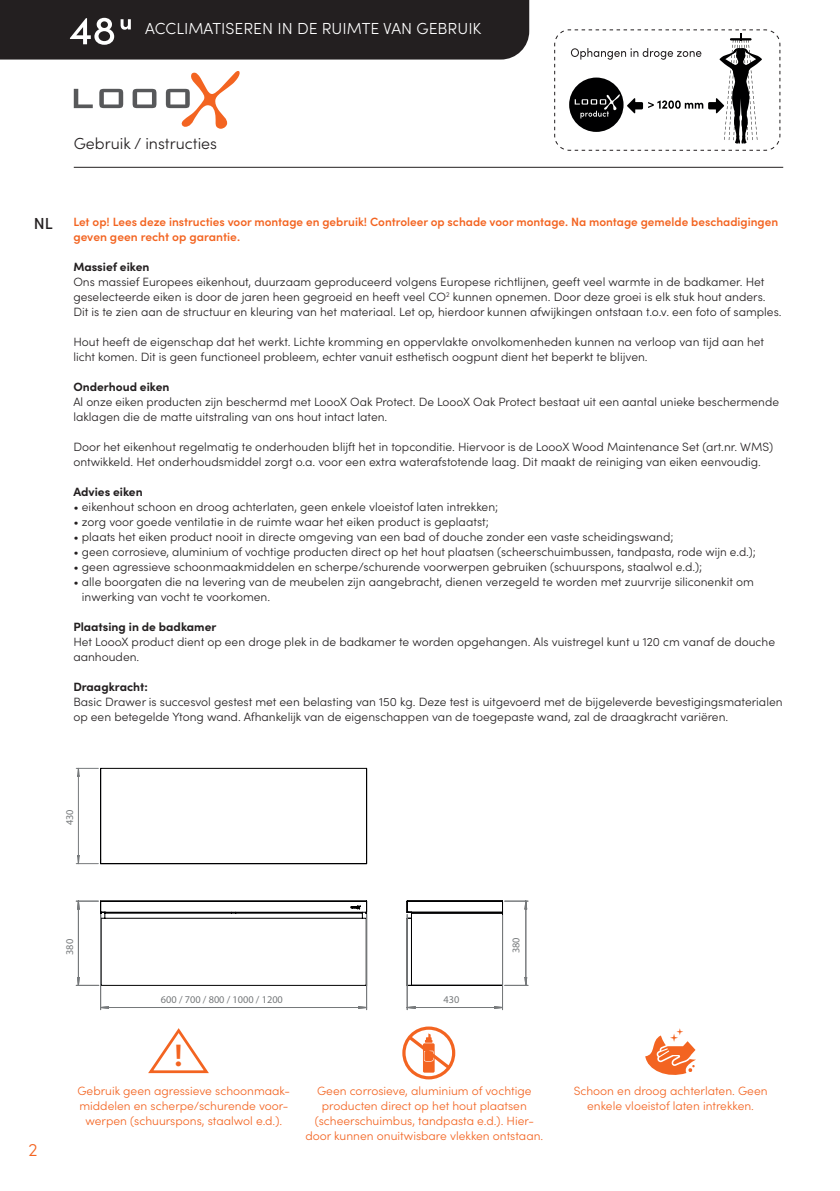
<style>
.page{position:relative;width:840px;height:1191px;background:#fff}
.page>*{position:absolute;margin:0;border:0;box-sizing:border-box;transform-origin:0 0}
.t1{font:700 31px "Sofia Pro";color:#f36421}
.t2{font:300 18px "Sofia Pro";color:#f36421}
.t3{font:300 16px "Sofia Pro";color:#fff}
.t4{font:300 16px "Sofia Pro";color:#231f20}
.t5{font:500 16px "Sofia Pro";color:#231f20}
.t6{font:300 12px/15px "Sofia Pro";color:#231f20}
.t7{font:300 12px/15px "Sofia Pro";color:#f36421;text-align:center}
.t8{font:600 12px/15px "Sofia Pro";color:#f36421}
.t9{font:700 12px "Sofia Pro";color:#231f20}
.t10{font:10.4px "Century Gothic";color:#76797b}
</style>
<div class="page">
<hr style="left:74px;top:167px;width:708px;height:1px;background:#231f20">
<svg style="left:148px;top:1028px;width:61px;height:46px"></svg>
<div style="left:402px;top:1026px;width:53px;height:53px;border:3px solid #f36421;border-radius:50%"></div>
<svg style="left:405px;top:1033px;width:49px;height:39px"></svg>
<svg style="left:645px;top:1028px;width:50px;height:47px"></svg>
<svg style="left:74px;top:89px;width:19px;height:19px"></svg>
<svg style="left:99px;top:89px;width:24px;height:19px"></svg>
<svg style="left:132px;top:89px;width:24px;height:19px"></svg>
<svg style="left:166px;top:71px;width:74px;height:58px"></svg>
<hr style="left:101px;top:768px;width:265px;height:1px;background:#000001">
<hr style="left:366px;top:768px;width:1px;height:95px;background:#000001">
<hr style="left:101px;top:863px;width:265px;height:1px;background:#000001">
<svg style="left:76px;top:768px;width:25px;height:96px"></svg>
<svg style="left:76px;top:900px;width:452px;height:110px"></svg>
<svg style="left:554px;top:29px;width:226px;height:122px"></svg>
<div style="left:0;top:0;width:529px;height:60px;background:#231f20"></div>
<p class="t3" style="left:145px;top:17px;width:337px">ACCLIMATISEREN IN DE RUIMTE VAN GEBRUIK</p>
<p class="t4" style="left:74px;top:132px;width:145px">Gebruik / instructies</p>
<p class="t5" style="left:34px;top:211px;width:20px">NL</p>
<p class="t8" style="left:73px;top:213px;width:706px">Let op! Lees deze instructies voor montage en gebruik! Controleer op schade voor montage. Na montage gemelde beschadigingen geven geen recht op garantie.</p>
<p class="t9" style="left:73px;top:257px;width:78px">Massief eiken</p>
<p class="t6" style="left:73px;top:273px;width:709px">Ons massief Europees eikenhout, duurzaam geproduceerd volgens Europese richtlijnen, geeft veel warmte in de badkamer. Het geselecteerde eiken is door de jaren heen gegroeid en heeft veel CO<sup>2</sup> kunnen opnemen. Door deze groei is elk stuk hout anders.<br>Dit is te zien aan de structuur en kleuring van het materiaal. Let op, hierdoor kunnen afwijkingen ontstaan t.o.v. een foto of samples.</p>
<p class="t6" style="left:73px;top:333px;width:692px">Hout heeft de eigenschap dat het werkt. Lichte kromming en oppervlakte onvolkomenheden kunnen na verloop van tijd aan het licht komen. Dit is geen functioneel probleem, echter vanuit esthetisch oogpunt dient het beperkt te blijven.</p>
<p class="t9" style="left:73px;top:377px;width:98px">Onderhoud eiken</p>
<p class="t6" style="left:73px;top:393px;width:706px">Al onze eiken producten zijn beschermd met LoooX Oak Protect. De LoooX Oak Protect bestaat uit een aantal unieke beschermende laklagen die de matte uitstraling van ons hout intact laten.</p>
<p class="t6" style="left:73px;top:438px;width:700px">Door het eikenhout regelmatig te onderhouden blijft het in topconditie. Hiervoor is de LoooX Wood Maintenance Set (art.nr. WMS) ontwikkeld. Het onderhoudsmiddel zorgt o.a. voor een extra waterafstotende laag. Dit maakt de reiniging van eiken eenvoudig.</p>
<p class="t9" style="left:73px;top:482px;width:71px">Advies eiken</p>
<p class="t6" style="left:73px;top:498px;width:426px">• eikenhout schoon en droog achterlaten, geen enkele vloeistof laten intrekken;</p>
<p class="t6" style="left:73px;top:513px;width:417px">• zorg voor goede ventilatie in de ruimte waar het eiken product is geplaatst;</p>
<p class="t6" style="left:73px;top:528px;width:601px">• plaats het eiken product nooit in directe omgeving van een bad of douche zonder een vaste scheidingswand;</p>
<p class="t6" style="left:73px;top:543px;width:683px">• geen corrosieve, aluminium of vochtige producten direct op het hout plaatsen (scheerschuimbussen, tandpasta, rode wijn e.d.);</p>
<p class="t6" style="left:73px;top:558px;width:630px">• geen agressieve schoonmaakmiddelen en scherpe/schurende voorwerpen gebruiken (schuurspons, staalwol e.d.);</p>
<p class="t6" style="left:82px;top:573px;width:673px;text-indent:-9px">• alle boorgaten die na levering van de meubelen zijn aangebracht, dienen verzegeld te worden met zuurvrije siliconenkit om inwerking van vocht te voorkomen.</p>
<p class="t9" style="left:73px;top:617px;width:144px">Plaatsing in de badkamer</p>
<p class="t6" style="left:73px;top:633px;width:703px">Het LoooX product dient op een droge plek in de badkamer te worden opgehangen. Als vuistregel kunt u 120 cm vanaf de douche aanhouden.</p>
<p class="t9" style="left:73px;top:677px;width:76px">Draagkracht:</p>
<p class="t6" style="left:73px;top:693px;width:710px">Basic Drawer is succesvol gestest met een belasting van 150 kg. Deze test is uitgevoerd met de bijgeleverde bevestigingsmaterialen op een betegelde Ytong wand. Afhankelijk van de eigenschappen van de toegepaste wand, zal de draagkracht variëren.</p>
<p class="t10" style="left:63px;top:825px;width:17px;rotate:-90deg">430</p>
<p class="t10" style="left:63px;top:954px;width:17px;rotate:-90deg">380</p>
<p class="t10" style="left:161px;top:993px;width:123px">600 / 700 / 800 / 1000 / 1200</p>
<p class="t1" style="left:174px;top:1030px;width:10px">!</p>
<p class="t10" style="left:443px;top:993px;width:17px">430</p>
<p class="t10" style="left:509px;top:953px;width:17px;rotate:-90deg">380</p>
<h2 class="t2" style="left:28px;top:1136px;width:11px">2</h2>
<p class="t7" style="left:77px;top:1082px;width:214px">Gebruik geen agressieve schoonmaak&shy;middelen en scherpe/schurende voor&shy;werpen (schuurspons, staalwol e.d.).</p>
<p class="t7" style="left:573px;top:1082px;width:195px">Schoon en droog achterlaten. Geen enkele vloeistof laten intrekken.</p>
<p class="t7" style="left:305px;top:1082px;width:239px">Geen corrosieve, aluminium of vochtige producten direct op het hout plaatsen (scheerschuimbus, tandpasta e.d.). Hier&shy;door kunnen onuitwisbare vlekken ontstaan.</p>
</div>
